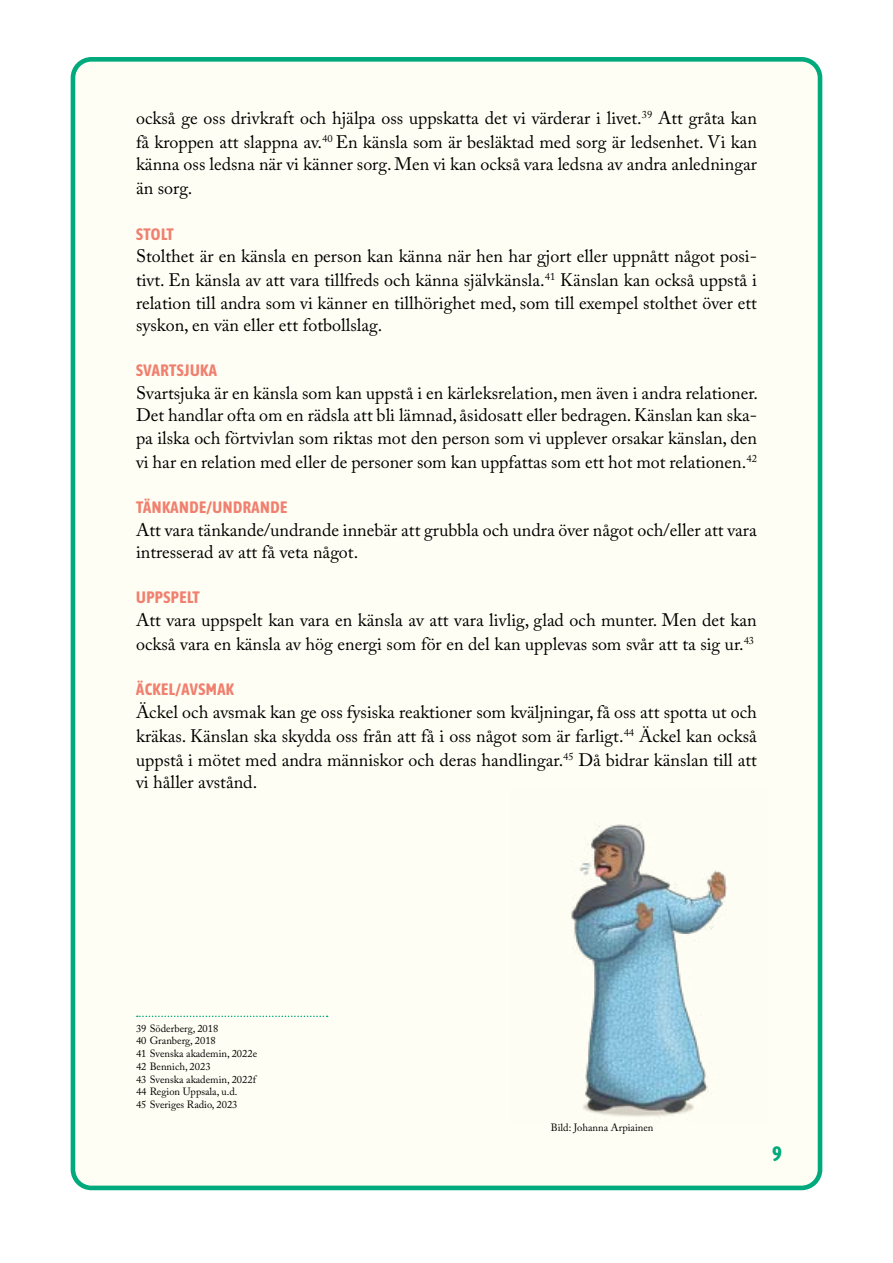
<style>
.page{position:relative;width:893px;height:1263px;background:#fff}
.page>*{position:absolute;margin:0;border:0;box-sizing:border-box;transform-origin:0 0}
.t1{font:700 21px "Asap Condensed";color:#00aa7c}
.t2{font:18px/23.5px "Adobe Caslon Pro";color:#000;text-align:justify}
.t3{font:700 16.5px "Asap Condensed";letter-spacing:.03em;color:#f0806f}
.t4{font:10.5px/12.8px "Adobe Caslon Pro";color:#000}
</style>
<div class="page">
<div style="left:73px;top:59px;width:747px;height:1129px;background:#fffef4;border-radius:19px"></div>
<div style="left:71px;top:57px;width:751px;height:1133px;border:5px solid #00aa7c;border-radius:19px"></div>
<svg style="left:137px;top:1015px;width:191px;height:2px"></svg>
<img style="left:571px;top:823px;width:156px;height:294px">
<p class="t2" style="left:136px;top:106px;width:622px">också ge oss drivkraft och hjälpa oss uppskatta det vi värderar i livet.<sup>39</sup> Att gråta kan få kroppen att slappna av.<sup>40</sup> En känsla som är besläktad med sorg är ledsenhet. Vi kan känna oss ledsna när vi känner sorg. Men vi kan också vara ledsna av andra anledningar än sorg.</p>
<p class="t3" style="left:136px;top:222px;width:39px">STOLT</p>
<p class="t2" style="left:136px;top:244px;width:622px;line-height:23px">Stolthet är en känsla en person kan känna när hen har gjort eller uppnått något posi&shy;tivt. En känsla av att vara tillfreds och känna självkänsla.<sup>41</sup> Känslan kan också uppstå i relation till andra som vi känner en tillhörighet med, som till exempel stolthet över ett syskon, en vän eller ett fotbollslag.</p>
<p class="t3" style="left:136px;top:359px;width:82px">SVARTSJUKA</p>
<p class="t2" style="left:136px;top:381px;width:624px;line-height:23px">Svartsjuka är en känsla som kan uppstå i en kärleksrelation, men även i andra relationer.<br>Det handlar ofta om en rädsla att bli lämnad, åsidosatt eller bedragen. Känslan kan ska&shy;pa ilska och förtvivlan som riktas mot den person som vi upplever orsakar känslan, den vi har en relation med eller de personer som kan uppfattas som ett hot mot relationen.<sup>42</sup></p>
<p class="t3" style="left:136px;top:495px;width:152px">TÄNKANDE/UNDRANDE</p>
<p class="t2" style="left:136px;top:518px;width:622px;line-height:22.5px">Att vara tänkande/undrande innebär att grubbla och undra över något och/eller att vara intresserad av att få veta något.</p>
<p class="t3" style="left:136px;top:586px;width:65px">UPPSPELT</p>
<p class="t2" style="left:136px;top:608px;width:622px;line-height:24px">Att vara uppspelt kan vara en känsla av att vara livlig, glad och munter. Men det kan också vara en känsla av hög energi som för en del kan upplevas som svår att ta sig ur.<sup>43</sup></p>
<p class="t3" style="left:136px;top:677px;width:99px">ÄCKEL/AVSMAK</p>
<p class="t2" style="left:136px;top:700px;width:622px">Äckel och avsmak kan ge oss fysiska reaktioner som kväljningar, få oss att spotta ut och kräkas. Känslan ska skydda oss från att få i oss något som är farligt.<sup>44</sup> Äckel kan också uppstå i mötet med andra människor och deras handlingar.<sup>45</sup> Då bidrar känslan till att vi håller avstånd.</p>
<p class="t4" style="left:136px;top:1021px;width:123px">39 Söderberg, 2018<br>40 Granberg, 2018<br>41 Svenska akademin, 2022e<br>42 Bennich, 2023<br>43 Svenska akademin, 2022f<br>44 Region Uppsala, u.d.<br>45 Sveriges Radio, 2023</p>
<p class="t4" style="left:551px;top:1121px;width:104px">Bild: Johanna Arpiainen</p>
<p class="t1" style="left:772px;top:1139px;width:11px">9</p>
</div>
